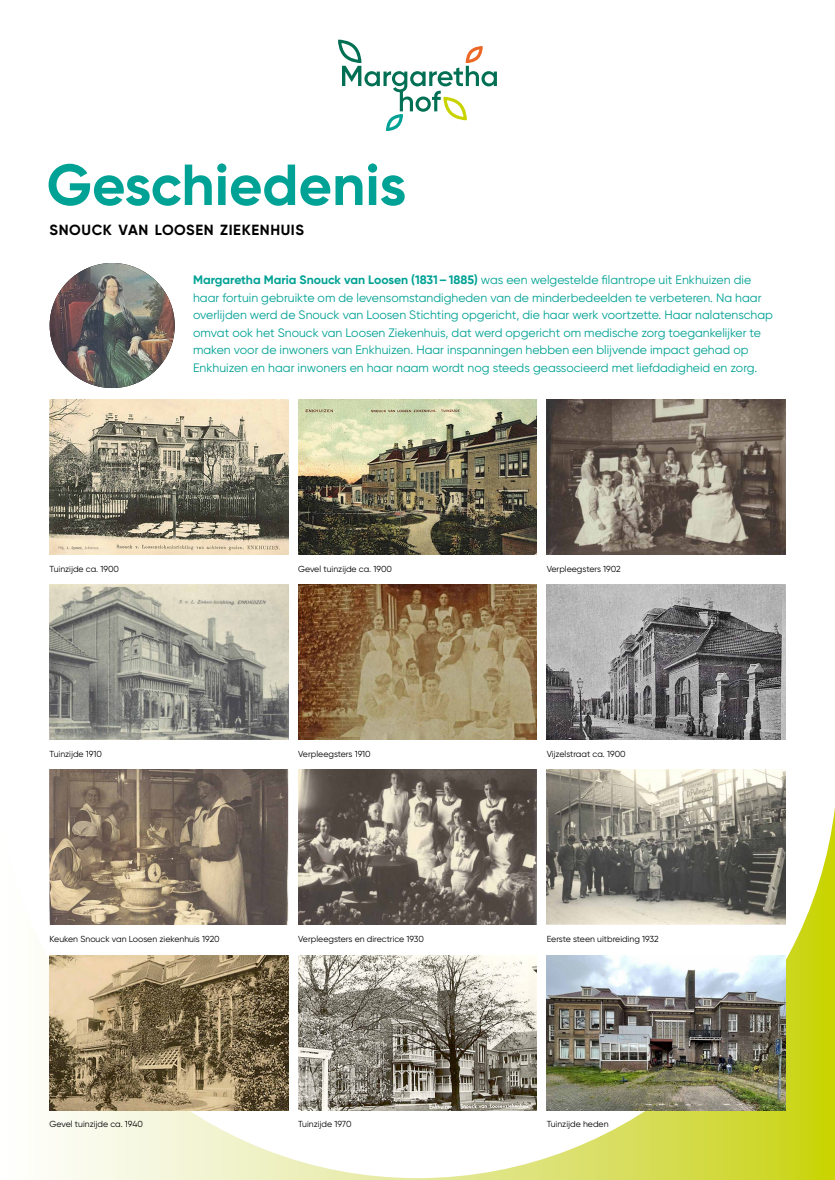
<style>
.page{position:relative;width:835px;height:1180px;background:#fff}
.page>*{position:absolute;margin:0;border:0;box-sizing:border-box;transform-origin:0 0}
.t1{font:700 57.75px "Gilroy";color:#00a295}
.t2{font:700 14.7px "Gilroy";letter-spacing:.045em;color:#000}
.t3{font:12.25px/17.5px "Gilroy";color:#00a295}
.t4{font:8.75px "Gilroy";color:#000}
.s1{font-weight:700}
</style>
<div class="page">
<svg style="left:49px;top:807px;width:785px;height:373px"></svg>
<svg style="left:338px;top:40px;width:159px;height:91px"></svg>
<img style="left:50px;top:399px;width:238px;height:155px">
<img style="left:298px;top:399px;width:238px;height:155px">
<img style="left:546px;top:399px;width:239px;height:155px">
<img style="left:50px;top:770px;width:238px;height:155px">
<img style="left:298px;top:770px;width:238px;height:155px">
<img style="left:546px;top:770px;width:239px;height:155px">
<img style="left:50px;top:584px;width:238px;height:156px">
<img style="left:298px;top:584px;width:238px;height:156px">
<img style="left:546px;top:584px;width:239px;height:156px">
<img style="left:50px;top:955px;width:238px;height:155px">
<img style="left:298px;top:955px;width:238px;height:155px">
<img style="left:546px;top:955px;width:239px;height:155px">
<img style="left:50px;top:263px;width:125px;height:125px;border-radius:63px">
<h1 class="t1" style="left:47px;top:149px;width:361px">Geschiedenis</h1>
<p class="t2" style="left:50px;top:221px;width:256px">SNOUCK VAN LOOSEN ZIEKENHUIS</p>
<p class="t3" style="left:193px;top:271px;width:581px"><span class="s1">Margaretha Maria Snouck van Loosen (1831–1885)</span> was een welgestelde filantrope uit Enkhuizen die haar fortuin gebruikte om de levensomstandigheden van de minderbedeelden te verbeteren. Na haar overlijden werd de Snouck van Loosen Stichting opgericht, die haar werk voortzette. Haar nalatenschap omvat ook het Snouck van Loosen Ziekenhuis, dat werd opgericht om medische zorg toegankelijker te maken voor de inwoners van Enkhuizen. Haar inspanningen hebben een blijvende impact gehad op Enkhuizen en haar inwoners en haar naam wordt nog steeds geassocieerd met liefdadigheid en zorg.</p>
<p class="t4" style="left:50px;top:563px;width:71px">Tuinzijde ca. 1900</p>
<p class="t4" style="left:298px;top:563px;width:95px">Gevel tuinzijde ca. 1900</p>
<p class="t4" style="left:546px;top:563px;width:76px">Verpleegsters 1902</p>
<p class="t4" style="left:50px;top:748px;width:54px">Tuinzijde 1910</p>
<p class="t4" style="left:298px;top:748px;width:74px">Verpleegsters 1910</p>
<p class="t4" style="left:546px;top:748px;width:80px">Vijzelstraat ca. 1900</p>
<p class="t4" style="left:50px;top:934px;width:171px">Keuken Snouck van Loosen ziekenhuis 1920</p>
<p class="t4" style="left:298px;top:934px;width:127px">Verpleegsters en directrice 1930</p>
<p class="t4" style="left:546px;top:934px;width:113px">Eerste steen uitbreiding 1932</p>
<p class="t4" style="left:50px;top:1119px;width:95px">Gevel tuinzijde ca. 1940</p>
<p class="t4" style="left:298px;top:1119px;width:55px">Tuinzijde 1970</p>
<p class="t4" style="left:546px;top:1119px;width:63px">Tuinzijde heden</p>
</div>
